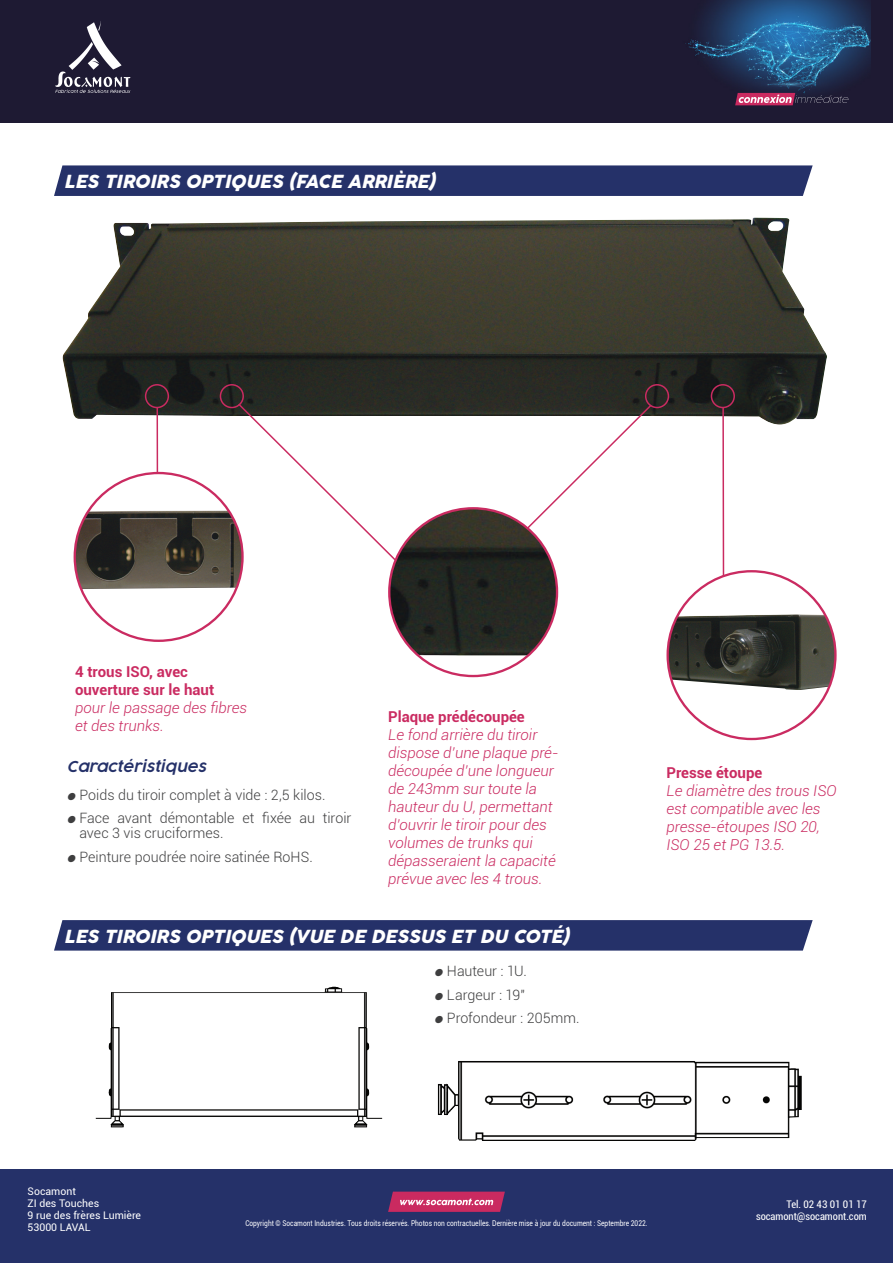
<style>
.page{position:relative;width:893px;height:1263px;background:#fff}
.page>*{position:absolute;margin:0;border:0;box-sizing:border-box;transform-origin:0 0}
.H1_-_PAGE_PRODUIT{font:italic 18px "Cocogoose Pro";letter-spacing:-.01em;color:#fff}
.t1{font:italic 300 15px/18px "Roboto";color:#ca2b61}
.t2{font:700 15px/18px "Roboto";color:#ca2b61}
.t3{font:italic 300 15px "Cocogoose Pro";color:#253169}
.t4{font:300 14.25px/15px "Roboto";color:#3e3e3f}
.t5{font:10.5px/12px "Roboto";color:#fff}
.t6{font:condensed 10.5px/12px "Roboto";color:#fff;text-align:right}
.t7{font:7.95px "Roboto";color:#fff;scale:.83 1}
.s1{font-family:"Cocogoose Pro";font-weight:400;font-style:italic}
</style>
<div class="page">
<img style="left:0;top:0;width:872px;height:123px">
<div style="left:872px;top:0;width:21px;height:123px;background:#1e1a33"></div>
<div style="left:0;top:1169px;width:893px;height:94px;background:#253169"></div>
<svg style="left:388px;top:1191px;width:117px;height:21px;background:#c34272"></svg>
<svg style="left:735px;top:93px;width:113px;height:12px"></svg>
<svg style="left:55px;top:21px;width:75px;height:72px;background:#4b475b"></svg>
<div style="left:54px;top:165px;width:759px;height:31px;background:#253169"></div>
<img style="left:63px;top:218px;width:764px;height:207px">
<div style="left:145px;top:384px;width:24px;height:24px;border:2px solid #ca2b61;border-radius:50%"></div>
<hr style="left:156px;top:407px;width:2px;height:216px;background:#ca2b61">
<div style="left:75px;top:473px;width:167px;height:168px;background:#fff;border-radius:50%"></div>
<img style="left:75px;top:511px;width:162px;height:79px">
<div style="left:220px;top:384px;width:24px;height:24px;border:2px solid #ca2b61;border-radius:50%"></div>
<svg style="left:237px;top:402px;width:214px;height:202px"></svg>
<div style="left:711px;top:384px;width:24px;height:24px;border:2px solid #ca2b61;border-radius:50%"></div>
<hr style="left:722px;top:407px;width:2px;height:216px;background:#ca2b61">
<div style="left:668px;top:571px;width:167px;height:168px;background:#fff;border-radius:50%"></div>
<img style="left:669px;top:614px;width:166px;height:76px">
<div style="left:645px;top:384px;width:24px;height:24px;border:2px solid #ca2b61;border-radius:50%"></div>
<svg style="left:439px;top:403px;width:214px;height:203px"></svg>
<img style="left:389px;top:508px;width:168px;height:148px">
<img style="left:438px;top:1061px;width:364px;height:80px">
<img style="left:95px;top:987px;width:287px;height:141px">
<div style="left:54px;top:920px;width:759px;height:30px;background:#253169"></div>
<p class="H1_-_PAGE_PRODUIT" style="left:64px;top:169px;width:373px">LES TIROIRS OPTIQUES (FACE ARRIÈRE)</p>
<p class="t2" style="left:75px;top:662px;width:141px">4 trous ISO, avec ouverture sur le haut</p>
<p class="t1" style="left:75px;top:698px;width:174px">pour le passage des fibres et des trunks.</p>
<p class="t2" style="left:388px;top:707px;width:138px">Plaque prédécoupée</p>
<p class="t1" style="left:388px;top:725px;width:172px">Le fond arrière du tiroir dispose d’une plaque pré&shy;découpée d’une longueur de 243mm sur toute la hauteur du U, permettant d’ouvrir le tiroir pour des volumes de trunks qui dépasseraient la capacité prévue avec les 4 trous.</p>
<p class="t3" style="left:67px;top:756px;width:141px">CARACTÉRISTIQUES</p>
<p class="t4" style="left:67px;top:787px;width:260px"><span class="s1">Ǔ</span> Poids du tiroir complet à vide : 2,5 kilos.</p>
<p class="t4" style="left:80px;top:810px;width:273px;text-indent:-13px"><span class="s1">Ǔ</span> Face avant démontable et fixée au tiroir avec 3 vis cruciformes.</p>
<p class="t4" style="left:67px;top:849px;width:248px"><span class="s1">Ǔ</span> Peinture poudrée noire satinée RoHS.</p>
<p class="H1_-_PAGE_PRODUIT" style="left:64px;top:924px;width:507px">LES TIROIRS OPTIQUES (VUE DE DESSUS ET DU COTÉ)</p>
<p class="t4" style="left:434px;top:963px;width:94px"><span class="s1">Ǔ</span> Hauteur : 1U.</p>
<p class="t4" style="left:434px;top:987px;width:92px"><span class="s1">Ǔ</span> Largeur : 19"</p>
<p class="t4" style="left:434px;top:1010px;width:147px"><span class="s1">Ǔ</span> Profondeur : 205mm.</p>
<p class="t2" style="left:666px;top:763px;width:97px">Presse étoupe</p>
<p class="t1" style="left:666px;top:781px;width:171px">Le diamètre des trous ISO est compatible avec les presse-étoupes ISO 20,<br>ISO 25 et PG 13.5.</p>
<p class="t5" style="left:28px;top:1185px;width:115px">Socamont<br>ZI des Touches<br>9 rue des frères Lumière<br>53000 LAVAL</p>
<p class="t7" style="left:245px;top:1218px;width:486px">Copyright © Socamont Industries. Tous droits réservés. Photos non contractuelles. Dernière mise à jour du document : Septembre 2022.</p>
<p class="t6" style="left:756px;top:1197px;width:112px">Tel. 02 43 01 01 17 socamont@socamont.com</p>
</div>
